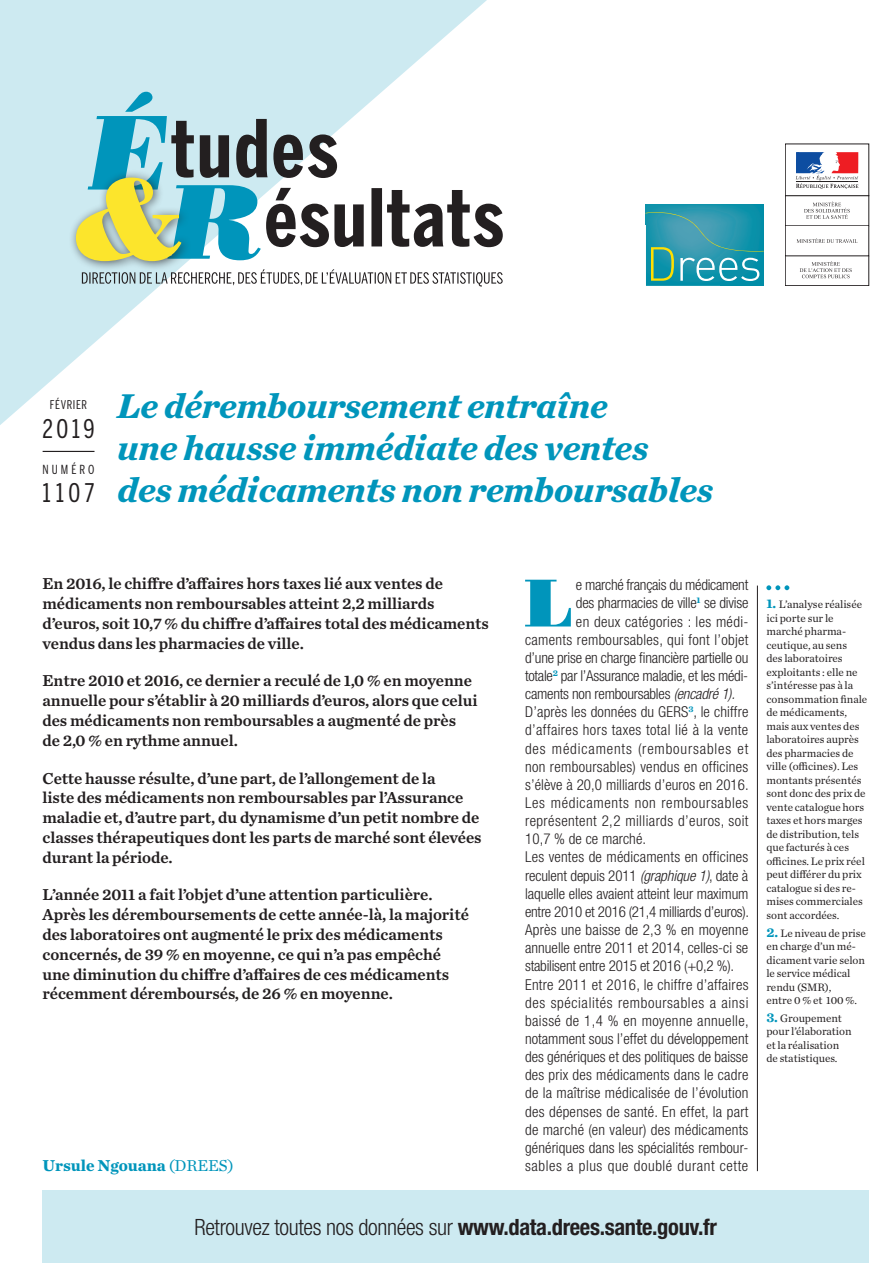
<style>
.page{position:relative;width:893px;height:1263px;background:#fff}
.page>*{position:absolute;margin:0;border:0;box-sizing:border-box;transform-origin:0 0}
.t1{font:66.9px "Bodoni Poster S Si";color:#0095bb}
.t2{font:italic 700 36px/42px "Chronicle Text G4";letter-spacing:-.005em;color:#0095bb}
.t3{font:25.5px "Benton Sans Comp";letter-spacing:.15em;color:#231f20}
.t4{font:300 condensed 22.5px "Helvetica Neue LT Std";letter-spacing:-.015em;color:#231f20}
.t5{font:16.5px/19.8px "Chronicle Text G4 Semi";letter-spacing:-.005em;color:#231f20}
.t6{font:700 16.5px "Chronicle Text G1";letter-spacing:-.005em;color:#0095bb}
.t7{font:300 condensed 15px "Helvetica Neue LT Std";letter-spacing:.015em;color:#231f20}
.t8{font:300 condensed 15px "Helvetica Neue LT Std";letter-spacing:-.015em;color:#231f20}
.t9{font:300 condensed 15px "Helvetica Neue LT Std";letter-spacing:-.02em;color:#231f20}
.t10{font:300 condensed 15px "Helvetica Neue LT Std";letter-spacing:-.01em;color:#231f20}
.t11{font:300 condensed 15px "Helvetica Neue LT Std";letter-spacing:.04em;color:#231f20}
.t12{font:300 condensed 15px "Helvetica Neue LT Std";letter-spacing:-.005em;color:#231f20}
.t13{font:300 condensed 15px "Helvetica Neue LT Std";letter-spacing:.06em;color:#231f20}
.t14{font:300 condensed 15px "Helvetica Neue LT Std";letter-spacing:.045em;color:#231f20}
.t15{font:12.45px "Benton Sans Comp";letter-spacing:.245em;color:#231f20}
.t16{font:12px "Benton Sans Comp";letter-spacing:.05em;color:#231f20}
.t17{font:11.25px/13.5px "Chronicle Text G1";letter-spacing:-.005em;color:#231f20}
.s1{font-weight:400}
.s2{font-style:italic}
.s3{font-weight:700}
.s4{font-weight:700;font-size:13.5px;color:#0095bb}
</style>
<div class="page">
<svg style="left:0;top:0;width:487px;height:425px;fill:#cdeaf1"></svg>
<svg style="left:82px;top:269px;width:421px;height:17px"></svg>
<div style="left:68px;top:170px;width:123px;height:102px;background:#231f20;opacity:.7"></div>
<svg style="left:76px;top:92px;width:427px;height:169px"></svg>
<div style="left:43px;top:1191px;width:826px;height:72px;background:#cdeaf1"></div>
<div style="left:785px;top:144px;width:84px;height:52px;border:1px solid #231f20"></div>
<svg style="left:796px;top:152px;width:62px;height:37px"></svg>
<svg style="left:804px;top:202px;width:46px;height:17px"></svg>
<div style="left:785px;top:255px;width:84px;height:31px;border:1px solid #231f20"></div>
<svg style="left:796px;top:238px;width:61px;height:5px"></svg>
<svg style="left:800px;top:261px;width:52px;height:17px"></svg>
<img style="left:646px;top:204px;width:118px;height:82px">
<svg style="left:646px;top:212px;width:118px;height:69px;background:#389fad"></svg>
<hr style="left:757px;top:585px;width:1px;height:586px;background:#231f20">
<hr style="left:43px;top:451px;width:52px;height:1px;background:#231f20">
<svg style="left:766px;top:585px;width:23px;height:5px"></svg>
<p class="t16" style="left:50px;top:398px;width:39px">FÉVRIER</p>
<h3 class="t3" style="left:43px;top:414px;width:53px">2019</h3>
<p class="t15" style="left:43px;top:462px;width:53px">NUMÉRO</p>
<h3 class="t3" style="left:43px;top:478px;width:53px">1107</h3>
<h2 class="t2" style="left:117px;top:383px;width:597px">Le déremboursement entraîne<br>une hausse immédiate des ventes<br>des médicaments non remboursables</h2>
<p class="t5" style="left:43px;top:573px;width:448px">En 2016, le chiffre d’affaires hors taxes lié aux ventes de médicaments non remboursables atteint 2,2 milliards d’euros, soit 10,7 % du chiffre d’affaires total des médicaments vendus dans les pharmacies de ville.</p>
<p class="t5" style="left:43px;top:670px;width:436px">Entre 2010 et 2016, ce dernier a reculé de 1,0 % en moyenne annuelle pour s’établir à 20 milliards d’euros, alors que celui des médicaments non remboursables a augmenté de près de 2,0 % en rythme annuel.</p>
<p class="t5" style="left:43px;top:767px;width:441px">Cette hausse résulte, d’une part, de l’allongement de la<br>liste des médicaments non remboursables par l’Assurance maladie et, d’autre part, du dynamisme d’un petit nombre de classes thérapeutiques dont les parts de marché sont élevées durant la période.</p>
<p class="t5" style="left:43px;top:884px;width:428px">L’année 2011 a fait l’objet d’une attention particulière.<br>Après les déremboursements de cette année-là, la majorité des laboratoires ont augmenté le prix des médicaments concernés, de 39 % en moyenne, ce qui n’a pas empêché une diminution du chiffre d’affaires de ces médicaments récemment déremboursés, de 26 % en moyenne.</p>
<p class="t6" style="left:43px;top:1152px;width:193px">Ursule Ngouana <span class="s1">(DREES)</span></p>
<h1 class="t1" style="left:525px;top:562px;width:50px">L</h1>
<p class="t9" style="left:576px;top:576px;width:174px">e marché français du médicament</p>
<p class="t10" style="left:576px;top:594px;width:174px">des pharmacies de ville<sup>1</sup> se divise</p>
<p class="t7" style="left:576px;top:613px;width:174px">en deux catégories : les médi-</p>
<p class="t7" style="left:525px;top:631px;width:225px">caments remboursables, qui font l’objet</p>
<p class="t8" style="left:525px;top:649px;width:225px">d’une prise en charge financière partielle ou</p>
<p class="t9" style="left:525px;top:667px;width:225px">totale<sup>2</sup> par l’Assurance maladie, et les médi-</p>
<p class="t8" style="left:525px;top:685px;width:211px">caments non remboursables <span class="s2">(encadré 1).</span></p>
<p class="t7" style="left:525px;top:703px;width:225px">D’après les données du GERS<sup>3</sup>, le chiffre</p>
<p class="t7" style="left:525px;top:721px;width:225px">d’affaires hors taxes total lié à la vente</p>
<p class="t13" style="left:525px;top:740px;width:225px">des médicaments (remboursables et</p>
<p class="t7" style="left:525px;top:758px;width:225px">non remboursables) vendus en officines</p>
<p class="t7" style="left:525px;top:776px;width:225px">s’élève à 20,0 milliards d’euros en 2016.</p>
<p class="t14" style="left:525px;top:794px;width:225px">Les médicaments non remboursables</p>
<p class="t7" style="left:525px;top:812px;width:225px">représentent 2,2 milliards d’euros, soit</p>
<p class="t7" style="left:525px;top:830px;width:123px">10,7 % de ce marché.</p>
<p class="t7" style="left:525px;top:848px;width:225px">Les ventes de médicaments en officines</p>
<p class="t10" style="left:525px;top:867px;width:225px">reculent depuis 2011 <span class="s2">(graphique 1)</span>, date à</p>
<p class="t12" style="left:525px;top:885px;width:225px">laquelle elles avaient atteint leur maximum</p>
<p class="t8" style="left:525px;top:903px;width:225px">entre 2010 et 2016 (21,4 milliards d’euros).</p>
<p class="t7" style="left:525px;top:921px;width:225px">Après une baisse de 2,3 % en moyenne</p>
<p class="t7" style="left:525px;top:939px;width:225px">annuelle entre 2011 et 2014, celles-ci se</p>
<p class="t8" style="left:525px;top:957px;width:211px">stabilisent entre 2015 et 2016 (+0,2 %).</p>
<p class="t7" style="left:525px;top:976px;width:225px">Entre 2011 et 2016, le chiffre d’affaires</p>
<p class="t11" style="left:525px;top:994px;width:225px">des spécialités remboursables a ainsi</p>
<p class="t7" style="left:525px;top:1012px;width:225px">baissé de 1,4 % en moyenne annuelle,</p>
<p class="t7" style="left:525px;top:1030px;width:225px">notamment sous l’effet du développement</p>
<p class="t7" style="left:525px;top:1048px;width:225px">des génériques et des politiques de baisse</p>
<p class="t7" style="left:525px;top:1066px;width:225px">des prix des médicaments dans le cadre</p>
<p class="t7" style="left:525px;top:1084px;width:225px">de la maîtrise médicalisée de l’évolution</p>
<p class="t7" style="left:525px;top:1103px;width:225px">des dépenses de santé. En effet, la part</p>
<p class="t7" style="left:525px;top:1121px;width:225px">de marché (en valeur) des médicaments</p>
<p class="t7" style="left:525px;top:1139px;width:225px">génériques dans les spécialités rembour-</p>
<p class="t11" style="left:525px;top:1157px;width:225px">sables a plus que doublé durant cette</p>
<h3 class="t4" style="left:194px;top:1214px;width:524px">Retrouvez toutes nos données sur <span class="s3">www.data.drees.sante.gouv.fr</span></h3>
<p class="t17" style="left:766px;top:597px;width:102px"><span class="s4">1.</span> L’analyse réalisée ici porte sur le marché pharma&shy;ceutique, au sens<br>des laboratoires exploitants : elle ne s’intéresse pas à la consommation finale de médicaments, mais aux ventes des laboratoires auprès des pharmacies de ville (officines). Les montants présentés sont donc des prix de vente catalogue hors taxes et hors marges de distribution, tels que facturés à ces officines. Le prix réel peut différer du prix catalogue si des re&shy;mises commerciales sont accordées.</p>
<p class="t17" style="left:766px;top:925px;width:101px"><span class="s4">2.</span> Le niveau de prise en charge d’un mé&shy;dicament varie selon le service médical rendu (SMR),<br>entre 0 % et 100 %.</p>
<p class="t17" style="left:766px;top:1011px;width:87px"><span class="s4">3.</span> Groupement pour l’élaboration et la réalisation de statistiques.</p>
</div>
